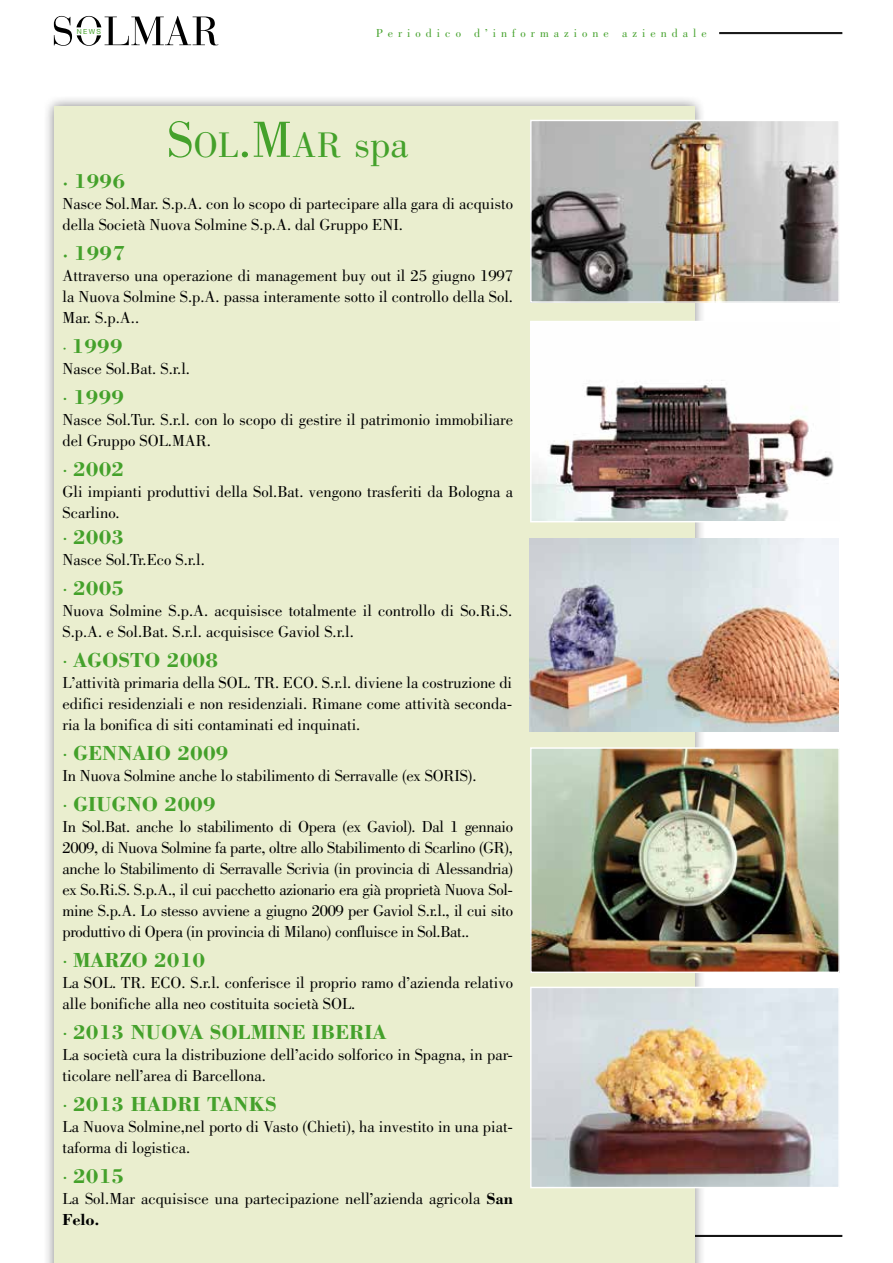
<style>
.page{position:relative;width:893px;height:1263px;background:#fff}
.page>*{position:absolute;margin:0;border:0;box-sizing:border-box;transform-origin:0 0}
.t1{font:36.75px "Bodoni";color:#44a12b}
.t2{font:700 21px "Bodoni";color:#44a12b}
.t3{font:16.5px/21px "Bodoni";color:#000}
.t4{font:12px "Bodoni";letter-spacing:.42em;color:#44a12b}
.t5{font:6.9px "Helvetica Neue";color:#44a12b}
.s1{font-size:52.5px}
.s2{font-size:40.5px}
.s3{font-size:18px}
.s4{font-weight:400;font-size:18px}
.s5{font-weight:400}
.s6{font-weight:700}
</style>
<div class="page">
<hr style="left:719px;top:33px;width:123px;height:1px;background:#000">
<hr style="left:719px;top:32px;width:123px;height:1px;background:#000">
<hr style="left:490px;top:1236px;width:352px;height:1px;background:#000">
<hr style="left:490px;top:1235px;width:352px;height:1px;background:#000">
<svg style="left:54px;top:16px;width:164px;height:30px"></svg>
<div style="left:42px;top:95px;width:663px;height:1168px;background:#000;opacity:.5"></div>
<div style="left:54px;top:106px;width:640px;height:1157px;background:#eaeecf"></div>
<img style="left:532px;top:122px;width:306px;height:179px">
<div style="left:530px;top:120px;width:310px;height:183px;border:1px solid #fff"></div>
<img style="left:532px;top:323px;width:302px;height:197px">
<div style="left:530px;top:321px;width:310px;height:201px;border:1px solid #fff"></div>
<img style="left:532px;top:749px;width:306px;height:222px">
<div style="left:530px;top:747px;width:310px;height:226px;border:1px solid #fff"></div>
<img style="left:532px;top:989px;width:306px;height:197px">
<div style="left:530px;top:987px;width:310px;height:201px;border:1px solid #fff"></div>
<img style="left:529px;top:538px;width:310px;height:193px">
<p class="t5" style="left:77px;top:27px;width:26px">NEWS</p>
<p class="t4" style="left:376px;top:27px;width:332px">Periodico d’informazione aziendale</p>
<h1 class="t1" style="left:167px;top:124px;width:243px"><span class="s1">S</span>OL<span class="s1">.M</span>AR <span class="s2">spa</span></h1>
<p class="t2" style="left:63px;top:168px;width:64px"><span class="s3">·</span> 1996</p>
<p class="t3" style="left:63px;top:193px;width:452px">Nasce Sol.Mar. S.p.A. con lo scopo di partecipare alla gara di acquisto della Società Nuova Solmine S.p.A. dal Gruppo ENI.</p>
<p class="t2" style="left:63px;top:240px;width:64px"><span class="s3">·</span> 1997</p>
<p class="t3" style="left:63px;top:265px;width:452px;text-align:justify">Attraverso una operazione di management buy out il 25 giugno 1997 la Nuova Solmine S.p.A. passa interamente sotto il controllo della Sol.<br>Mar. S.p.A..</p>
<p class="t2" style="left:63px;top:333px;width:62px"><span class="s4">·</span> 1999</p>
<p class="t3" style="left:63px;top:358px;width:129px">Nasce Sol.Bat. S.r.l.</p>
<p class="t2" style="left:63px;top:384px;width:63px"><span class="s5">·</span> 1999</p>
<p class="t3" style="left:63px;top:409px;width:452px">Nasce Sol.Tur. S.r.l. con lo scopo di gestire il patrimonio immobiliare del Gruppo SOL.MAR.</p>
<p class="t2" style="left:63px;top:456px;width:63px"><span class="s5">·</span> 2002</p>
<p class="t3" style="left:63px;top:481px;width:452px">Gli impianti produttivi della Sol.Bat. vengono trasferiti da Bologna a<br>Scarlino.</p>
<p class="t2" style="left:63px;top:524px;width:63px"><span class="s5">·</span> 2003</p>
<p class="t3" style="left:63px;top:549px;width:144px">Nasce Sol.Tr.Eco S.r.l.</p>
<p class="t2" style="left:63px;top:575px;width:63px"><span class="s5">·</span> 2005</p>
<p class="t3" style="left:63px;top:600px;width:451px">Nuova Solmine S.p.A. acquisisce totalmente il controllo di So.Ri.S.<br>S.p.A. e Sol.Bat. S.r.l. acquisisce Gaviol S.r.l.</p>
<p class="t2" style="left:63px;top:647px;width:157px"><span class="s5">·</span> AGOSTO 2008</p>
<p class="t3" style="left:63px;top:672px;width:451px;text-align:justify">L’attività primaria della SOL. TR. ECO. S.r.l. diviene la costruzione di edifici residenziali e non residenziali. Rimane come attività seconda&shy;ria la bonifica di siti contaminati ed inquinati.</p>
<p class="t2" style="left:63px;top:740px;width:168px"><span class="s5">·</span> GENNAIO 2009</p>
<p class="t3" style="left:63px;top:765px;width:415px">In Nuova Solmine anche lo stabilimento di Serravalle (ex SORIS).</p>
<p class="t2" style="left:63px;top:791px;width:155px"><span class="s5">·</span> GIUGNO 2009</p>
<p class="t3" style="left:63px;top:816px;width:452px;text-align:justify">In Sol.Bat. anche lo stabilimento di Opera (ex Gaviol). Dal 1 gennaio 2009, di Nuova Solmine fa parte, oltre allo Stabilimento di Scarlino (GR), anche lo Stabilimento di Serravalle Scrivia (in provincia di Alessandria) ex So.Ri.S. S.p.A., il cui pacchetto azionario era già proprietà Nuova Sol&shy;mine S.p.A. Lo stesso avviene a giugno 2009 per Gaviol S.r.l., il cui sito produttivo di Opera (in provincia di Milano) confluisce in Sol.Bat..</p>
<p class="t2" style="left:63px;top:947px;width:144px"><span class="s5">·</span> MARZO 2010</p>
<p class="t3" style="left:63px;top:972px;width:452px">La SOL. TR. ECO. S.r.l. conferisce il proprio ramo d’azienda relativo alle bonifiche alla neo costituita società SOL.</p>
<p class="t2" style="left:63px;top:1019px;width:326px"><span class="s5">·</span> 2013 NUOVA SOLMINE IBERIA</p>
<p class="t3" style="left:63px;top:1044px;width:452px">La società cura la distribuzione dell’acido solforico in Spagna, in par&shy;ticolare nell’area di Barcellona.</p>
<p class="t2" style="left:63px;top:1091px;width:216px"><span class="s5">·</span> 2013 HADRI TANKS</p>
<p class="t3" style="left:63px;top:1116px;width:452px">La Nuova Solmine,nel porto di Vasto (Chieti), ha investito in una piat&shy;taforma di logistica.</p>
<p class="t2" style="left:63px;top:1163px;width:63px"><span class="s5">·</span> 2015</p>
<p class="t3" style="left:63px;top:1188px;width:452px">La Sol.Mar acquisisce una partecipazione nell’azienda agricola <span class="s6">San<br>Felo.</span></p>
</div>
